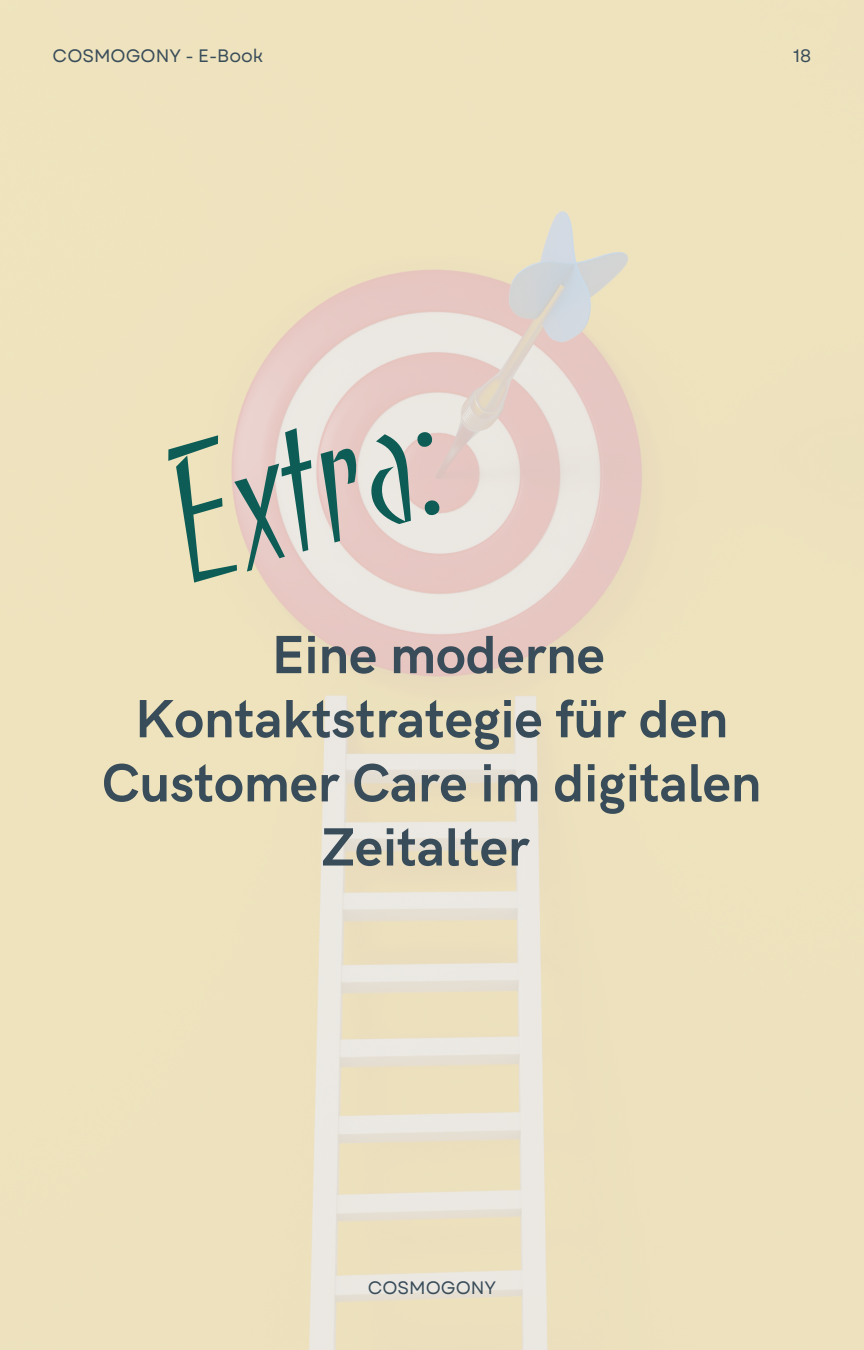
<style>
.page{position:relative;width:864px;height:1350px;background:#fff}
.page>*{position:absolute;margin:0;border:0;box-sizing:border-box;transform-origin:0 0}
.t1{font:300 202.5px "Banco ITC Std";color:#0d5d56}
.t2{font:700 54px/64.1px "HK Grotesk";color:#394c59;text-align:center}
.t3{font:18px "Garet";color:#394c59}
</style>
<div class="page">
<img style="left:0;top:0;width:864px;height:1350px">
<h1 class="t3" style="left:53px;top:43px;width:212px">COSMOGONY - E-Book</h1>
<h3 class="t3" style="left:793px;top:43px;width:20px">18</h3>
<p class="t1" style="left:150px;top:454px;width:275px;rotate:-16deg">Extra:</p>
<p class="t2" style="left:102px;top:625px;width:661px">Eine moderne<br>Kontaktstrategie für den<br>Customer Care im digitalen<br>Zeitalter</p>
<h2 class="t3" style="left:368px;top:1275px;width:130px">COSMOGONY</h2>
</div>
